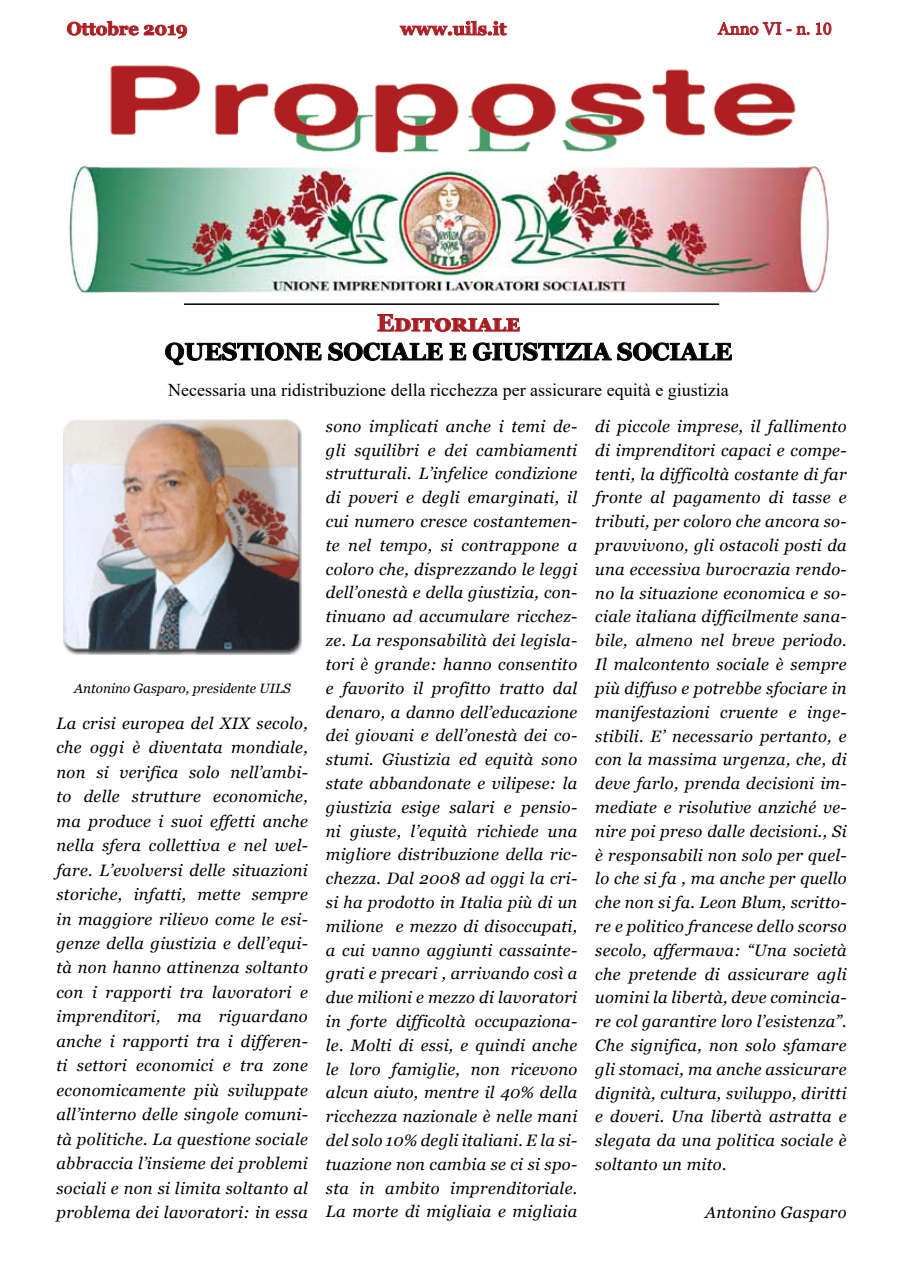
<style>
.page{position:relative;width:898px;height:1272px;background:#fff}
.page>*{position:absolute;margin:0;border:0;box-sizing:border-box;transform-origin:0 0}
.t1{font:700 24px "Georgia";color:#000}
.t2{font:700 24px "Georgia";letter-spacing:.03em;color:#a61e24}
.t3{font:18px "Times New Roman";color:#000}
.t4{font:700 18px "Georgia";color:#ac1f24}
.t5{font:18px "Minion Pro";color:#ac1f24}
.t6{font:italic 16.5px/23.9px "Georgia";letter-spacing:.02em;color:#000;text-align:justify}
.t7{font:italic 13.5px "Georgia";color:#000}
</style>
<div class="page">
<svg style="left:67px;top:21px;width:120px;height:18px"></svg>
<svg style="left:399px;top:21px;width:108px;height:15px"></svg>
<svg style="left:717px;top:21px;width:92px;height:15px"></svg>
<svg style="left:815px;top:22px;width:16px;height:13px"></svg>
<svg style="left:377px;top:314px;width:143px;height:18px"></svg>
<svg style="left:165px;top:342px;width:278px;height:23px"></svg>
<svg style="left:449px;top:342px;width:17px;height:19px"></svg>
<svg style="left:472px;top:342px;width:260px;height:19px"></svg>
<img style="left:63px;top:419px;width:238px;height:235px">
<img style="left:110px;top:65px;width:686px;height:88px">
<hr style="left:184px;top:303px;width:534px;height:2px;background:#000">
<img style="left:69px;top:166px;width:760px;height:127px">
<p class="t4" style="left:67px;top:17px;width:122px">Ottobre 2019</p>
<p class="t4" style="left:400px;top:17px;width:107px">www.uils.it</p>
<p class="t5" style="left:717px;top:17px;width:115px">Anno VI - n. 10</p>
<h1 class="t2" style="left:377px;top:307px;width:144px">Editoriale</h1>
<h1 class="t1" style="left:165px;top:336px;width:568px">QUESTIONE SOCIALE E GIUSTIZIA SOCIALE</h1>
<p class="t3" style="left:168px;top:377px;width:562px">Necessaria una ridistribuzione della ricchezza per assicurare equità e giustizia</p>
<p class="t7" style="left:74px;top:679px;width:218px">Antonino Gasparo, presidente UILS</p>
<p class="t6" style="left:56px;top:711px;width:253px;line-height:24.5px">La crisi europea del XIX secolo, che oggi è diventata mondiale, non si verifica solo nell’ambi&shy;to delle strutture economiche, ma produce i suoi effetti anche nella sfera collettiva e nel wel&shy;fare. L’evolversi delle situazioni storiche, infatti, mette sempre in maggiore rilievo come le esi&shy;genze della giustizia e dell’equi&shy;tà non hanno attinenza soltanto con i rapporti tra lavoratori e imprenditori, ma riguardano anche i rapporti tra i differen&shy;ti settori economici e tra zone economicamente più sviluppate all’interno delle singole comuni&shy;tà politiche. La questione sociale abbraccia l’insieme dei problemi sociali e non si limita soltanto al problema dei lavoratori: in essa</p>
<p class="t6" style="left:326px;top:414px;width:253px">sono implicati anche i temi de&shy;gli squilibri e dei cambiamenti strutturali. L’infelice condizione di poveri e degli emarginati, il cui numero cresce costantemen&shy;te nel tempo, si contrappone a coloro che, disprezzando le leggi dell’onestà e della giustizia, con&shy;tinuano ad accumulare ricchez&shy;ze. La responsabilità dei legisla&shy;tori è grande: hanno consentito e favorito il profitto tratto dal denaro, a danno dell’educazione dei giovani e dell’onestà dei co&shy;stumi. Giustizia ed equità sono state abbandonate e vilipese: la giustizia esige salari e pensio&shy;ni giuste, l’equità richiede una migliore distribuzione della ric&shy;chezza. Dal 2008 ad oggi la cri&shy;si ha prodotto in Italia più di un milione e mezzo di disoccupati, a cui vanno aggiunti cassainte&shy;grati e precari , arrivando così a due milioni e mezzo di lavoratori in forte difficoltà occupaziona&shy;le. Molti di essi, e quindi anche le loro famiglie, non ricevono alcun aiuto, mentre il 40% della ricchezza nazionale è nelle mani del solo 10% degli italiani. E la si&shy;tuazione non cambia se ci si spo&shy;sta in ambito imprenditoriale.<br>La morte di migliaia e migliaia</p>
<p class="t6" style="left:595px;top:414px;width:253px">di piccole imprese, il fallimento di imprenditori capaci e compe&shy;tenti, la difficoltà costante di far fronte al pagamento di tasse e tributi, per coloro che ancora so&shy;pravvivono, gli ostacoli posti da una eccessiva burocrazia rendo&shy;no la situazione economica e so&shy;ciale italiana difficilmente sana&shy;bile, almeno nel breve periodo.<br>Il malcontento sociale è sempre più diffuso e potrebbe sfociare in manifestazioni cruente e inge&shy;stibili. E’ necessario pertanto, e con la massima urgenza, che, di deve farlo, prenda decisioni im&shy;mediate e risolutive anziché ve&shy;nire poi preso dalle decisioni., Si è responsabili non solo per quel&shy;lo che si fa , ma anche per quello che non si fa. Leon Blum, scritto&shy;re e politico francese dello scorso secolo, affermava: “Una società che pretende di assicurare agli uomini la libertà, deve comincia&shy;re col garantire loro l’esistenza”.<br>Che significa, non solo sfamare gli stomaci, ma anche assicurare dignità, cultura, sviluppo, diritti e doveri. Una libertà astratta e slegata da una politica sociale è soltanto un mito.</p>
<p class="t6" style="left:704px;top:1199px;width:143px">Antonino Gasparo</p>
</div>
